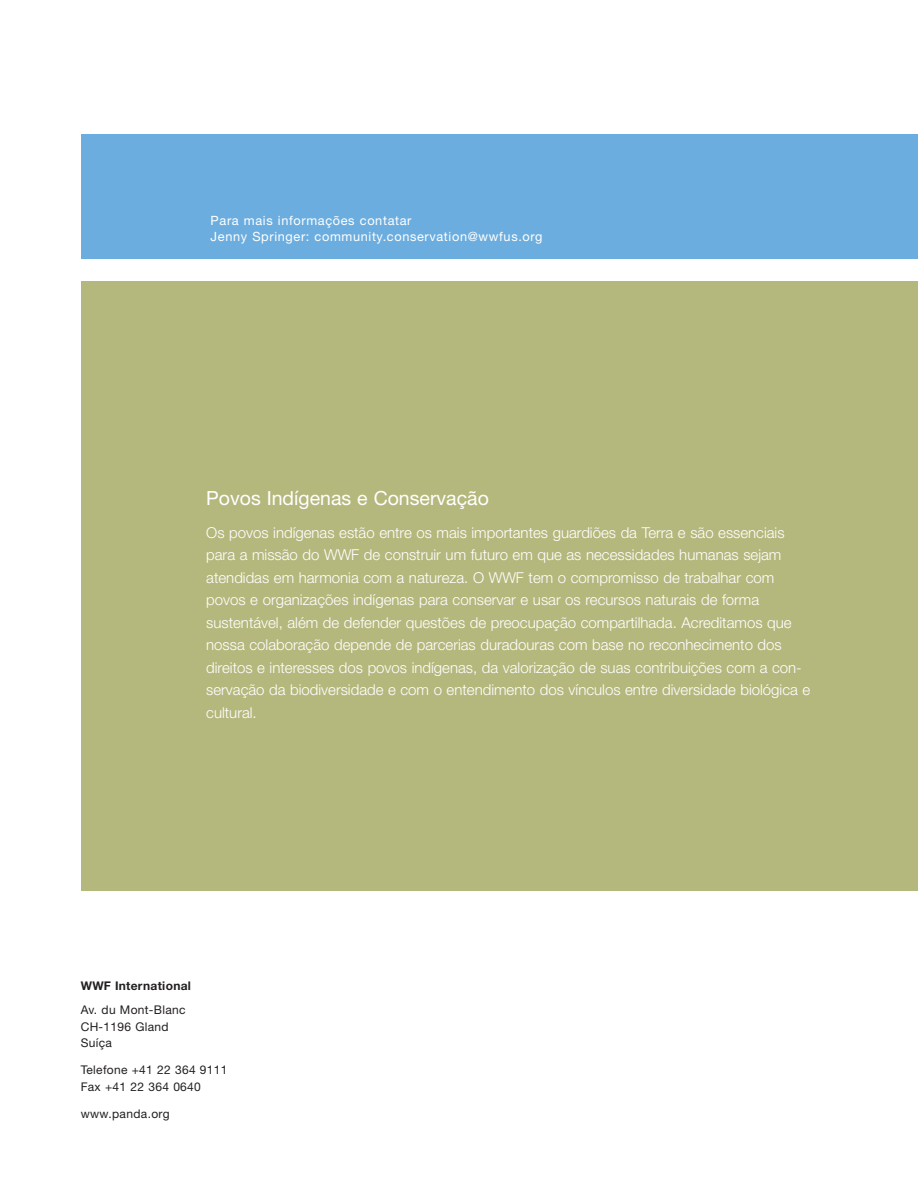
<style>
.page{position:relative;width:918px;height:1188px;background:#fff}
.page>*{position:absolute;margin:0;border:0;box-sizing:border-box;transform-origin:0 0}
.t1{font:19.5px "Helvetica Neue LT Std";color:#fff}
.t2{font:300 15px/22.5px "Helvetica Neue LT Std";color:#fff}
.t3{font:12.75px/15.3px "Helvetica Neue LT Std";letter-spacing:.05em;color:#fff}
.t4{font:12px/16.5px "Helvetica Neue LT Std";letter-spacing:.025em;color:#231f20}
.t5{font:700 12px "Helvetica Neue LT Std";letter-spacing:.025em;color:#231f20}
</style>
<div class="page">
<div style="left:81px;top:134px;width:837px;height:125px;background:#6caddf"></div>
<div style="left:81px;top:282px;width:837px;height:609px;background:#b5b87d"></div>
<p class="t3" style="left:211px;top:213px;width:333px">Para mais informações contatar<br>Jenny Springer: community.conservation@wwfus.org</p>
<h1 class="t1" style="left:206px;top:486px;width:284px">Povos Indígenas e Conservação</h1>
<p class="t2" style="left:206px;top:521px;width:606px">Os povos indígenas estão entre os mais importantes guardiões da Terra e são essenciais para a missão do WWF de construir um futuro em que as necessidades humanas sejam atendidas em harmonia com a natureza. O WWF tem o compromisso de trabalhar com povos e organizações indígenas para conservar e usar os recursos naturais de forma sustentável, além de defender questões de preocupação compartilhada. Acreditamos que nossa colaboração depende de parcerias duradouras com base no reconhecimento dos direitos e interesses dos povos indígenas, da valorização de suas contribuições com a con&shy;servação da biodiversidade e com o entendimento dos vínculos entre diversidade biológica e cultural.</p>
<p class="t5" style="left:81px;top:978px;width:112px">WWF International</p>
<p class="t4" style="left:81px;top:1001px;width:106px">Av. du Mont-Blanc<br>CH-1196 Gland<br>Suíça</p>
<p class="t4" style="left:81px;top:1062px;width:148px">Telefone +41 22 364 9111<br>Fax +41 22 364 0640</p>
<p class="t4" style="left:81px;top:1106px;width:90px">www.panda.org</p>
</div>
